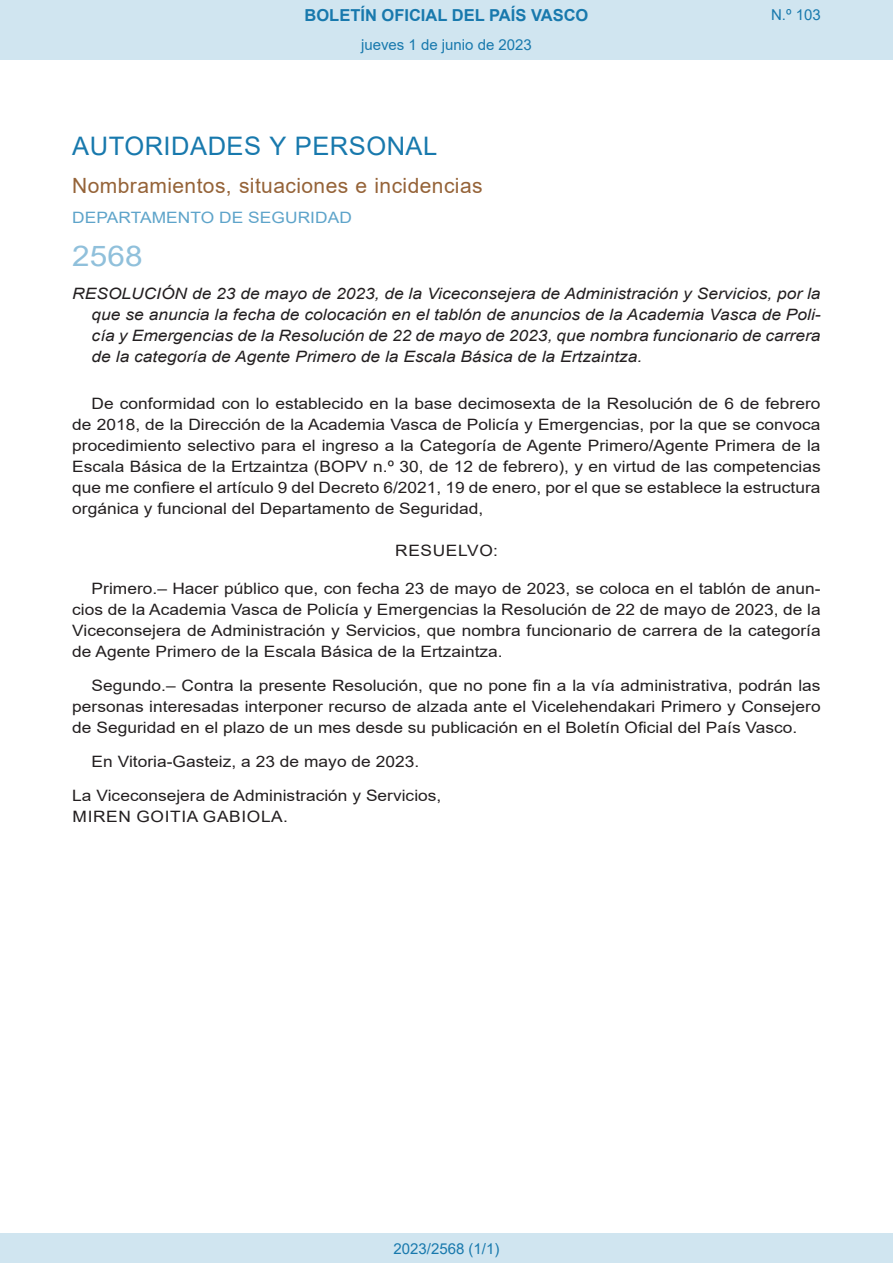
<style>
.page{position:relative;width:893px;height:1263px;background:#fff}
.page>*{position:absolute;margin:0;border:0;box-sizing:border-box;transform-origin:0 0}
.BOPVOrden{font:28.5px "Arial";color:#90c0db;scale:1.11 1}
.BOPVSeccion{font:25.5px "Arial";letter-spacing:.02em;color:#1879ad}
.BOPVSubseccion{font:21px "Arial";letter-spacing:.02em;color:#956338}
.t1{font:700 16.5px "Arial";color:#1879ad}
.BOPVDetalle{font:15.6px/21px "Arial";color:#231f20;text-align:justify;scale:1.11 1}
.BOPVTitulo{font:italic 15.6px/21px "Arial";color:#231f20;text-align:justify;scale:1.11 1}
.BOPVFirmaPuesto{font:15.6px "Arial";color:#231f20;scale:1.11 1}
.BOPVFirmaLugFec{font:15.6px "Arial";color:#231f20;scale:1.11 1}
.BOPVOrganismo{font:15.6px "Arial";letter-spacing:.005em;color:#5ea4ca;scale:1.11 1}
.BOPVFirmaNombre{font:15.6px "Arial";letter-spacing:.035em;color:#231f20;scale:1.11 1}
.BOPVClave{font:15.6px "Arial";letter-spacing:.035em;color:#231f20;scale:1.11 1}
.Paginacion_Centro{font:15px "Arial";color:#1879ad}
</style>
<div class="page">
<div style="left:0;top:0;width:893px;height:60px;background:#d0e5f0"></div>
<div style="left:0;top:1233px;width:893px;height:30px;background:#d0e5f0"></div>
<p class="t1" style="left:305px;top:3px;width:285px">BOLETÍN OFICIAL DEL PAÍS VASCO</p>
<p class="Paginacion_Centro" style="left:361px;top:35px;width:172px">jueves 1 de junio de 2023</p>
<p class="Paginacion_Centro" style="left:771px;top:5px;width:51px">N.º 103</p>
<p class="BOPVSeccion" style="left:72px;top:128px;width:366px">AUTORIDADES Y PERSONAL</p>
<p class="BOPVSubseccion" style="left:72px;top:171px;width:412px">Nombramientos, situaciones e incidencias</p>
<p class="BOPVOrganismo" style="left:72px;top:207px;width:253px">DEPARTAMENTO DE SEGURIDAD</p>
<p class="BOPVOrden" style="left:72px;top:236px;width:65px">2568</p>
<p class="BOPVTitulo" style="left:92px;top:284px;width:658px;text-indent:-19px">RESOLUCIÓN de 23 de mayo de 2023, de la Viceconsejera de Administración y Servicios, por la que se anuncia la fecha de colocación en el tablón de anuncios de la Academia Vasca de Poli&shy;cía y Emergencias de la Resolución de 22 de mayo de 2023, que nombra funcionario de carrera de la categoría de Agente Primero de la Escala Básica de la Ertzaintza.</p>
<p class="BOPVDetalle" style="left:72px;top:393px;width:676px;text-indent:19px">De conformidad con lo establecido en la base decimosexta de la Resolución de 6 de febrero de 2018, de la Dirección de la Academia Vasca de Policía y Emergencias, por la que se convoca procedimiento selectivo para el ingreso a la Categoría de Agente Primero/Agente Primera de la Escala Básica de la Ertzaintza (BOPV n.º 30, de 12 de febrero), y en virtud de las competencias que me confiere el artículo 9 del Decreto 6/2021, 19 de enero, por el que se establece la estructura orgánica y funcional del Departamento de Seguridad,</p>
<p class="BOPVClave" style="left:395px;top:540px;width:94px">RESUELVO:</p>
<p class="BOPVDetalle" style="left:72px;top:578px;width:676px;text-indent:19px">Primero.– Hacer público que, con fecha 23 de mayo de 2023, se coloca en el tablón de anun&shy;cios de la Academia Vasca de Policía y Emergencias la Resolución de 22 de mayo de 2023, de la Viceconsejera de Administración y Servicios, que nombra funcionario de carrera de la categoría de Agente Primero de la Escala Básica de la Ertzaintza.</p>
<p class="BOPVDetalle" style="left:72px;top:675px;width:676px;text-indent:19px">Segundo.– Contra la presente Resolución, que no pone fin a la vía administrativa, podrán las personas interesadas interponer recurso de alzada ante el Vicelehendakari Primero y Consejero de Seguridad en el plazo de un mes desde su publicación en el Boletín Oficial del País Vasco.</p>
<p class="BOPVFirmaLugFec" style="left:92px;top:750px;width:297px">En Vitoria-Gasteiz, a 23 de mayo de 2023.</p>
<p class="BOPVFirmaPuesto" style="left:72px;top:784px;width:334px">La Viceconsejera de Administración y Servicios,</p>
<p class="BOPVFirmaNombre" style="left:73px;top:805px;width:196px">MIREN GOITIA GABIOLA.</p>
<p class="Paginacion_Centro" style="left:393px;top:1238px;width:107px">2023/2568 (1/1)</p>
</div>
